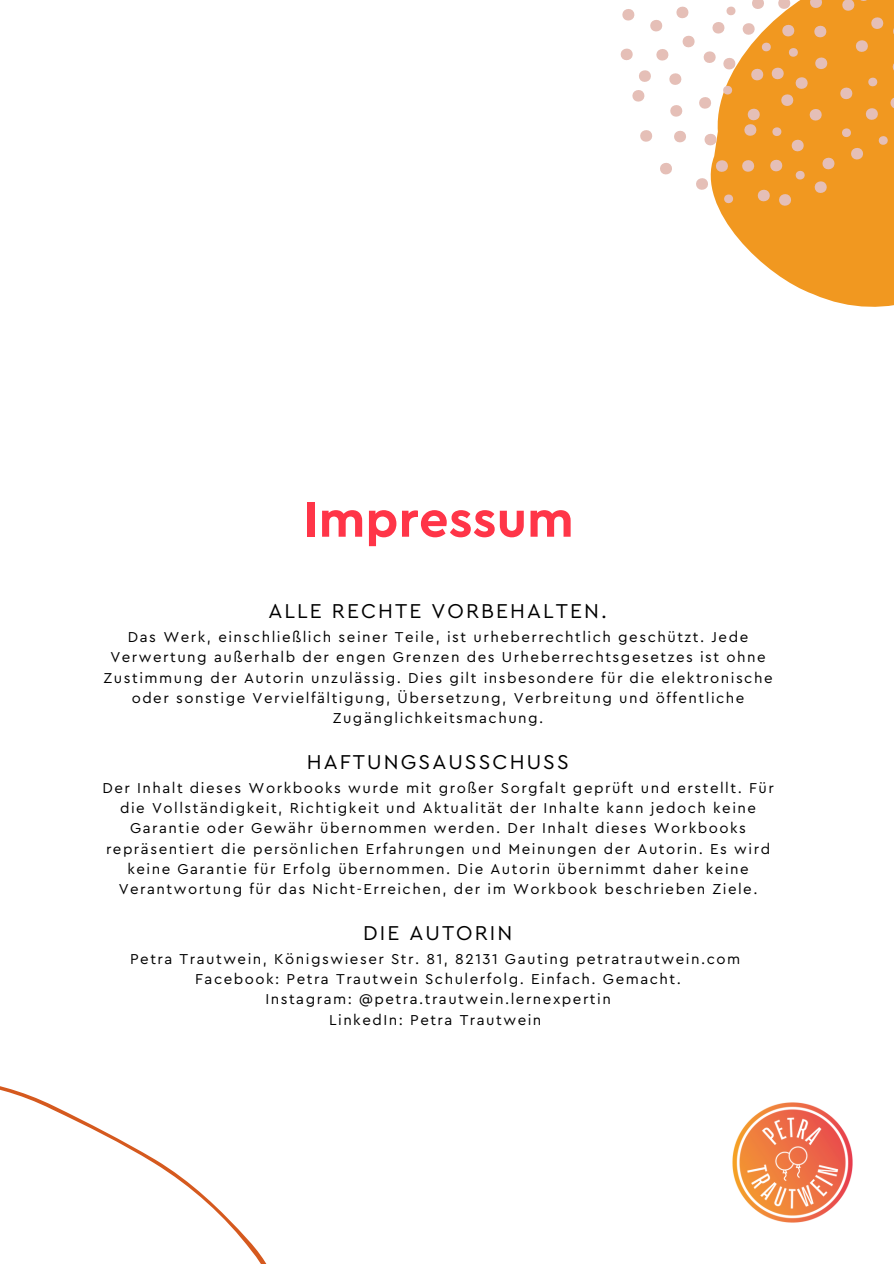
<style>
.page{position:relative;width:894px;height:1264px;background:#fff}
.page>*{position:absolute;margin:0;border:0;box-sizing:border-box;transform-origin:0 0}
.t1{font:700 52.5px "Cera Pro";color:#ff3548}
.t2{font:21px "Cera Pro";letter-spacing:.1em;color:#000}
.t3{font:15px/20.2px "Cera Pro";letter-spacing:.1em;color:#000;text-align:center}
</style>
<div class="page">
<svg style="left:718px;top:208px;width:175px;height:99px;fill:#f19820"></svg>
<svg style="left:620px;top:0;width:273px;height:208px"></svg>
<svg style="left:0;top:1086px;width:266px;height:177px"></svg>
<img style="left:732px;top:1102px;width:121px;height:121px">
<p class="t1" style="left:303px;top:494px;width:272px">Impressum</p>
<h1 class="t2" style="left:268px;top:601px;width:340px">ALLE RECHTE VORBEHALTEN.</h1>
<p class="t3" style="left:103px;top:627px;width:670px">Das Werk, einschließlich seiner Teile, ist urheberrechtlich geschützt. Jede Verwertung außerhalb der engen Grenzen des Urheberrechtsgesetzes ist ohne Zustimmung der Autorin unzulässig. Dies gilt insbesondere für die elektronische oder sonstige Vervielfä ltigung, Ü bersetzung, Verbreitung und öffentliche Zugänglichkeitsmachung.</p>
<p class="t2" style="left:307px;top:752px;width:263px">HAFTUNGSAUSSCHUSS</p>
<p class="t3" style="left:102px;top:778px;width:672px">Der Inhalt dieses Workbooks wurde mit großer Sorgfalt geprüft und erstellt. Für die Vollstä ndigkeit, Richtigkeit und Aktualität der Inhalte kann jedoch keine Garantie oder Gewähr übernommen werden. Der Inhalt dieses Workbooks repräsentiert die persönlichen Erfahrungen und Meinungen der Autorin. Es wird keine Garantie für Erfolg übernommen. Die Autorin übernimmt daher keine Verantwortung fü r das Nicht-Erreichen, der im Workbook beschrieben Ziele.</p>
<p class="t2" style="left:363px;top:923px;width:151px">DIE AUTORIN</p>
<p class="t3" style="left:130px;top:949px;width:611px">Petra Trautwein, Königswieser Str. 81, 82131 Gauting petratrautwein.com</p>
<p class="t3" style="left:195px;top:969px;width:487px">Facebook: Petra Trautwein Schulerfolg. Einfach. Gemacht.</p>
<p class="t3" style="left:265px;top:989px;width:347px">Instagram: @petra.trautwein.lernexpertin</p>
<p class="t3" style="left:329px;top:1010px;width:214px">LinkedIn: Petra Trautwein</p>
</div>
